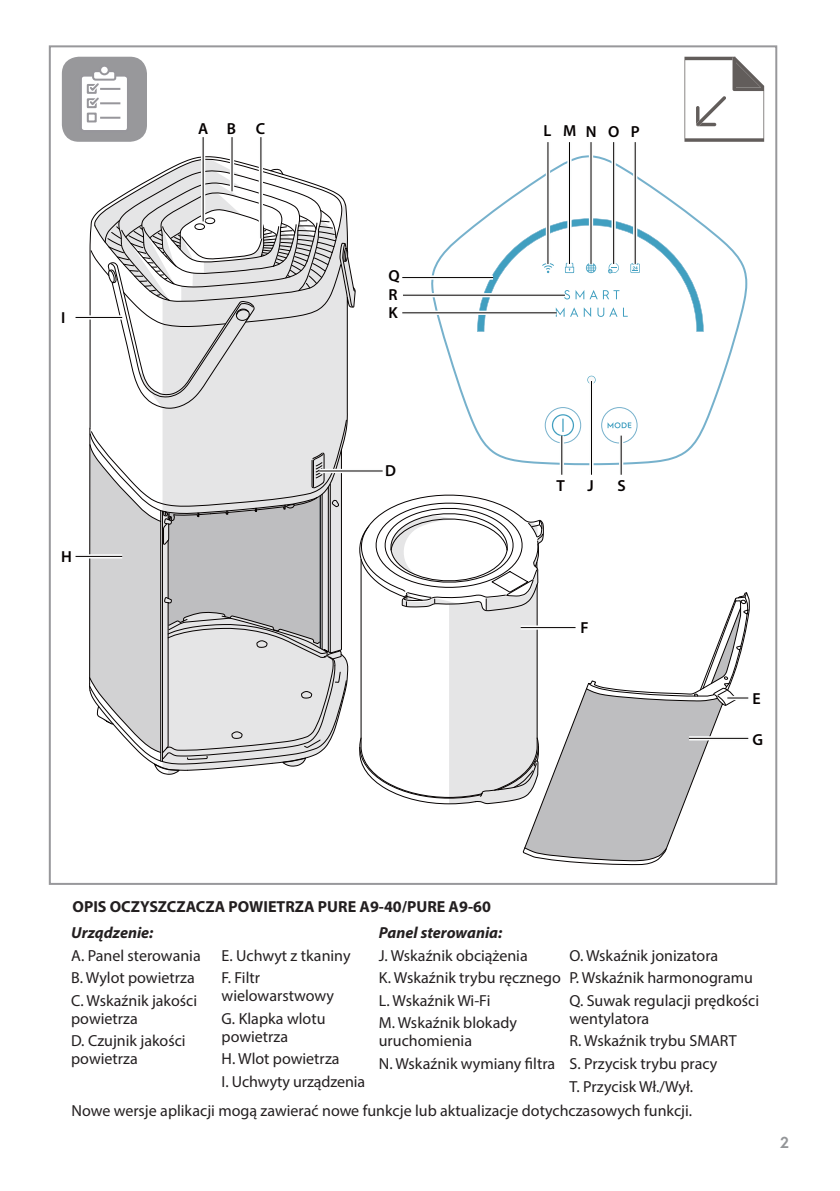
<style>
.page{position:relative;width:840px;height:1191px;background:#fff}
.page>*{position:absolute;margin:0;border:0;box-sizing:border-box;transform-origin:0 0}
.t1{font:16px/22.6px "Myriad Pro";color:#231f20}
.t2{font:700 16px "Myriad Pro";color:#231f20}
.t3{font:italic 700 16px "Myriad Pro";color:#231f20}
.t4{font:600 16px "Myriad Pro";letter-spacing:.73em;color:#050100}
.t5{font:600 16px "Electrolux Sans";color:#939598}
</style>
<div class="page">
<div style="left:62px;top:57px;width:85px;height:85px;background:#98989b;border-radius:17px"></div>
<div style="left:100px;top:66px;width:9px;height:8px;background:#fff;border-radius:50%"></div>
<div style="left:99px;top:65px;width:11px;height:10px;border:2px solid #97969b;border-radius:50%"></div>
<svg style="left:82px;top:69px;width:45px;height:61px"></svg>
<hr style="left:100px;top:88px;width:20px;height:2px;background:#97969b">
<hr style="left:100px;top:102px;width:20px;height:2px;background:#97969b">
<hr style="left:100px;top:117px;width:20px;height:2px;background:#97969b">
<svg style="left:684px;top:57px;width:79px;height:85px"></svg>
<svg style="left:203px;top:137px;width:1px;height:22px"></svg>
<svg style="left:232px;top:137px;width:1px;height:22px"></svg>
<svg style="left:261px;top:137px;width:1px;height:22px"></svg>
<hr style="left:202px;top:137px;width:1px;height:84px;background:#050100">
<hr style="left:231px;top:137px;width:1px;height:54px;background:#050100">
<hr style="left:260px;top:137px;width:1px;height:101px;background:#050100">
<svg style="left:75px;top:555px;width:14px;height:1px"></svg>
<hr style="left:75px;top:556px;width:47px;height:1px;background:#050100">
<hr style="left:75px;top:315px;width:47px;height:4px;background:#fbfcfc">
<hr style="left:75px;top:317px;width:47px;height:1px;background:#050100">
<svg style="left:548px;top:142px;width:1px;height:17px"></svg>
<svg style="left:569px;top:142px;width:1px;height:17px"></svg>
<svg style="left:588px;top:142px;width:4px;height:17px"></svg>
<svg style="left:613px;top:142px;width:2px;height:17px"></svg>
<svg style="left:635px;top:142px;width:1px;height:17px"></svg>
<hr style="left:547px;top:142px;width:1px;height:122px;background:#050100">
<hr style="left:568px;top:142px;width:1px;height:122px;background:#050100">
<hr style="left:590px;top:142px;width:1px;height:122px;background:#050100">
<hr style="left:612px;top:142px;width:1px;height:122px;background:#050100">
<hr style="left:634px;top:142px;width:1px;height:122px;background:#050100">
<svg style="left:89px;top:159px;width:659px;height:702px"></svg>
<p class="t4" style="left:61px;top:308px;width:6px">I</p>
<p class="t4" style="left:61px;top:547px;width:12px">H</p>
<p class="t4" style="left:198px;top:119px;width:69px">ABC</p>
<p class="t4" style="left:388px;top:266px;width:13px">Q</p>
<p class="t4" style="left:388px;top:285px;width:11px">R</p>
<p class="t4" style="left:388px;top:303px;width:11px">K</p>
<p class="t4" style="left:385px;top:461px;width:12px">D</p>
<p class="t4" style="left:543px;top:122px;width:98px">LMNOP</p>
<p class="t4" style="left:556px;top:476px;width:10px">T</p>
<p class="t4" style="left:617px;top:476px;width:10px">S</p>
<p class="t4" style="left:587px;top:476px;width:8px">J</p>
<p class="t4" style="left:580px;top:618px;width:10px">F</p>
<p class="t4" style="left:752px;top:689px;width:10px">E</p>
<p class="t4" style="left:752px;top:729px;width:12px">G</p>
<p class="t2" style="left:72px;top:900px;width:419px">OPIS OCZYSZCZACZA POWIETRZA PURE A9-40/PURE A9-60</p>
<p class="t3" style="left:71px;top:926px;width:84px">Urządzenie:</p>
<p class="t1" style="left:71px;top:945px;width:131px">A. Panel sterowania<br>B. Wylot powietrza<br>C. Wskaźnik jakości</p>
<p class="t1" style="left:71px;top:1008px;width:116px">powietrza<br>D. Czujnik jakości</p>
<p class="t1" style="left:71px;top:1048px;width:68px">powietrza</p>
<p class="t1" style="left:221px;top:945px;width:130px">E. Uchwyt z tkaniny<br>F. Filtr</p>
<p class="t1" style="left:221px;top:985px;width:114px">wielowarstwowy<br>G. Klapka wlotu</p>
<p class="t1" style="left:221px;top:1026px;width:145px">powietrza<br>H. Wlot powietrza<br>I. Uchwyty urządzenia</p>
<p class="t3" style="left:378px;top:926px;width:125px">Panel sterowania:</p>
<p class="t1" style="left:378px;top:945px;width:183px">J. Wskaźnik obciążenia<br>K. Wskaźnik trybu ręcznego<br>L. Wskaźnik Wi-Fi<br>M. Wskaźnik blokady</p>
<p class="t1" style="left:378px;top:1030px;width:178px">uruchomienia<br>N. Wskaźnik wymiany filtra</p>
<p class="t1" style="left:569px;top:945px;width:191px">O. Wskaźnik jonizatora<br>P. Wskaźnik harmonogramu<br>Q. Suwak regulacji prędkości</p>
<p class="t1" style="left:569px;top:1008px;width:168px">wentylatora<br>R. Wskaźnik trybu SMART<br>S. Przycisk trybu pracy<br>T. Przycisk Wł./Wył.</p>
<p class="t1" style="left:71px;top:1100px;width:622px">Nowe wersje aplikacji mogą zawierać nowe funkcje lub aktualizacje dotychczasowych funkcji.</p>
<p class="t5" style="left:779px;top:1132px;width:10px">2</p>
</div>
